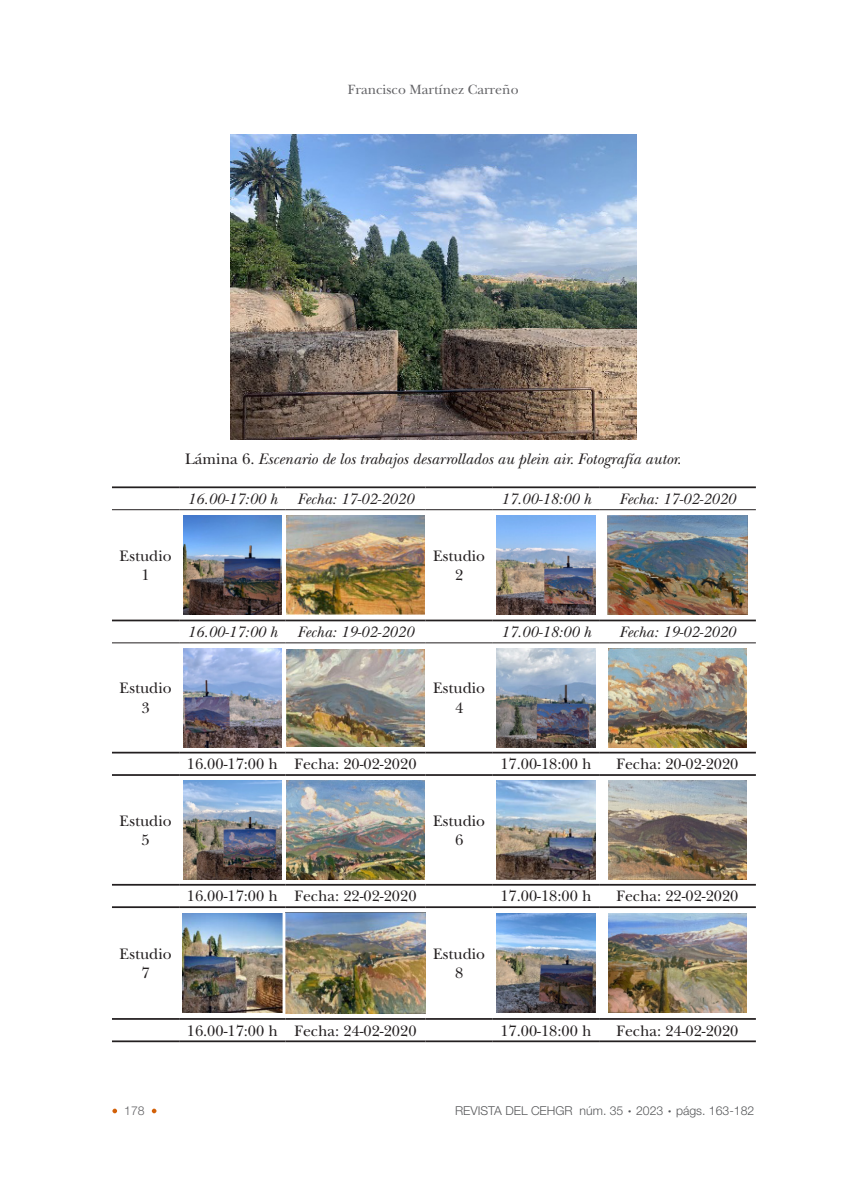
<style>
.page{position:relative;width:844px;height:1191px;background:#fff}
.page>*{position:absolute;margin:0;border:0;box-sizing:border-box;transform-origin:0 0}
.pie_ilustraciones{font:italic 15.92px "New Baskerville Std";color:#231f20}
.texto_centrado{font:15.75px/19.2px "New Baskerville Std";color:#231f20;text-align:center}
.Encabezado_-_centrad{font:italic 15.75px "New Baskerville Std";color:#231f20}
.t1{font:14px "New Baskerville Std";color:#636366}
.t2{font:300 12.25px "Helvetica Neue LT Std";color:#57585a}
.t3{font:300 12.25px "Helvetica Neue LT Std";color:#636366}
.s1{font-style:normal}
.s2{font-weight:100;font-size:21px}
</style>
<div class="page">
<svg style="left:112px;top:1108px;width:5px;height:5px"></svg>
<svg style="left:152px;top:1108px;width:4px;height:5px"></svg>
<img style="left:230px;top:135px;width:406px;height:304px">
<svg style="left:112px;top:488px;width:643px;height:532px"></svg>
<hr style="left:112px;top:751px;width:67px;height:2px;background:#231f20">
<hr style="left:179px;top:751px;width:106px;height:2px;background:#231f20">
<hr style="left:285px;top:751px;width:140px;height:2px;background:#231f20">
<hr style="left:425px;top:751px;width:67px;height:2px;background:#231f20">
<hr style="left:492px;top:751px;width:107px;height:2px;background:#231f20">
<hr style="left:599px;top:751px;width:156px;height:2px;background:#231f20">
<hr style="left:112px;top:774px;width:67px;height:2px;background:#231f20">
<hr style="left:179px;top:774px;width:106px;height:2px;background:#231f20">
<hr style="left:285px;top:774px;width:140px;height:2px;background:#231f20">
<hr style="left:425px;top:774px;width:67px;height:2px;background:#231f20">
<hr style="left:492px;top:774px;width:107px;height:2px;background:#231f20">
<hr style="left:599px;top:774px;width:156px;height:2px;background:#231f20">
<hr style="left:112px;top:884px;width:67px;height:1px;background:#231f20">
<hr style="left:179px;top:884px;width:106px;height:1px;background:#231f20">
<hr style="left:285px;top:884px;width:140px;height:1px;background:#231f20">
<hr style="left:425px;top:884px;width:67px;height:1px;background:#231f20">
<hr style="left:492px;top:884px;width:107px;height:1px;background:#231f20">
<hr style="left:599px;top:884px;width:156px;height:1px;background:#231f20">
<hr style="left:112px;top:906px;width:67px;height:2px;background:#231f20">
<hr style="left:179px;top:906px;width:106px;height:2px;background:#231f20">
<hr style="left:285px;top:906px;width:140px;height:2px;background:#231f20">
<hr style="left:425px;top:906px;width:67px;height:2px;background:#231f20">
<hr style="left:492px;top:906px;width:107px;height:2px;background:#231f20">
<hr style="left:599px;top:906px;width:156px;height:2px;background:#231f20">
<hr style="left:112px;top:1018px;width:67px;height:1px;background:#231f20">
<hr style="left:179px;top:1018px;width:106px;height:1px;background:#231f20">
<hr style="left:285px;top:1018px;width:140px;height:1px;background:#231f20">
<hr style="left:425px;top:1018px;width:67px;height:1px;background:#231f20">
<hr style="left:492px;top:1018px;width:107px;height:1px;background:#231f20">
<hr style="left:599px;top:1018px;width:156px;height:1px;background:#231f20">
<hr style="left:112px;top:1040px;width:67px;height:2px;background:#231f20">
<hr style="left:179px;top:1040px;width:106px;height:2px;background:#231f20">
<hr style="left:285px;top:1040px;width:140px;height:2px;background:#231f20">
<hr style="left:425px;top:1040px;width:67px;height:2px;background:#231f20">
<hr style="left:492px;top:1040px;width:107px;height:2px;background:#231f20">
<hr style="left:599px;top:1040px;width:156px;height:2px;background:#231f20">
<hr style="left:112px;top:486px;width:67px;height:2px;background:#231f20">
<hr style="left:179px;top:486px;width:106px;height:2px;background:#231f20">
<hr style="left:285px;top:486px;width:140px;height:2px;background:#231f20">
<hr style="left:425px;top:486px;width:67px;height:2px;background:#231f20">
<hr style="left:492px;top:486px;width:107px;height:2px;background:#231f20">
<hr style="left:599px;top:486px;width:156px;height:2px;background:#231f20">
<hr style="left:112px;top:619px;width:67px;height:2px;background:#231f20">
<hr style="left:179px;top:619px;width:106px;height:2px;background:#231f20">
<hr style="left:285px;top:619px;width:140px;height:2px;background:#231f20">
<hr style="left:425px;top:619px;width:67px;height:2px;background:#231f20">
<hr style="left:492px;top:619px;width:107px;height:2px;background:#231f20">
<hr style="left:599px;top:619px;width:156px;height:2px;background:#231f20">
<hr style="left:112px;top:509px;width:67px;height:1px;background:#231f20">
<hr style="left:179px;top:509px;width:106px;height:1px;background:#231f20">
<hr style="left:285px;top:509px;width:140px;height:1px;background:#231f20">
<hr style="left:425px;top:509px;width:67px;height:1px;background:#231f20">
<hr style="left:492px;top:509px;width:107px;height:1px;background:#231f20">
<hr style="left:599px;top:509px;width:156px;height:1px;background:#231f20">
<hr style="left:112px;top:642px;width:67px;height:1px;background:#231f20">
<hr style="left:179px;top:642px;width:106px;height:1px;background:#231f20">
<hr style="left:285px;top:642px;width:140px;height:1px;background:#231f20">
<hr style="left:425px;top:642px;width:67px;height:1px;background:#231f20">
<hr style="left:492px;top:642px;width:107px;height:1px;background:#231f20">
<hr style="left:599px;top:642px;width:156px;height:1px;background:#231f20">
<img style="left:183px;top:516px;width:98px;height:98px">
<img style="left:286px;top:515px;width:138px;height:100px">
<img style="left:496px;top:516px;width:99px;height:98px">
<img style="left:607px;top:516px;width:140px;height:98px">
<img style="left:183px;top:648px;width:98px;height:99px">
<img style="left:286px;top:649px;width:139px;height:97px">
<img style="left:496px;top:648px;width:99px;height:99px">
<img style="left:608px;top:648px;width:138px;height:99px">
<img style="left:183px;top:780px;width:98px;height:99px">
<img style="left:287px;top:780px;width:137px;height:99px">
<img style="left:496px;top:780px;width:99px;height:99px">
<img style="left:608px;top:780px;width:138px;height:99px">
<img style="left:182px;top:914px;width:100px;height:98px">
<img style="left:286px;top:912px;width:139px;height:101px">
<img style="left:496px;top:913px;width:99px;height:99px">
<img style="left:608px;top:913px;width:138px;height:99px">
<p class="t1" style="left:348px;top:81px;width:172px">Francisco Martínez Carreño</p>
<p class="pie_ilustraciones" style="left:185px;top:449px;width:497px"><span class="s1">Lámina 6.</span> Escenario de los trabajos desarrollados au plein air. Fotografía autor.</p>
<p class="Encabezado_-_centrad" style="left:187px;top:489px;width:92px">16.00-17:00 h</p>
<p class="Encabezado_-_centrad" style="left:297px;top:489px;width:117px">Fecha: 17-02-2020</p>
<p class="Encabezado_-_centrad" style="left:500px;top:489px;width:92px">17.00-18:00 h</p>
<p class="Encabezado_-_centrad" style="left:619px;top:489px;width:117px">Fecha: 17-02-2020</p>
<p class="texto_centrado" style="left:119px;top:546px;width:53px">Estudio<br>1</p>
<p class="texto_centrado" style="left:433px;top:546px;width:53px">Estudio<br>2</p>
<p class="Encabezado_-_centrad" style="left:187px;top:623px;width:92px">16.00-17:00 h</p>
<p class="Encabezado_-_centrad" style="left:297px;top:623px;width:117px">Fecha: 19-02-2020</p>
<p class="Encabezado_-_centrad" style="left:500px;top:623px;width:92px">17.00-18:00 h</p>
<p class="Encabezado_-_centrad" style="left:619px;top:623px;width:117px">Fecha: 19-02-2020</p>
<p class="texto_centrado" style="left:119px;top:679px;width:53px">Estudio<br>3</p>
<p class="texto_centrado" style="left:433px;top:679px;width:53px">Estudio<br>4</p>
<p class="texto_centrado" style="left:187px;top:754px;width:93px">16.00-17:00 h</p>
<p class="texto_centrado" style="left:294px;top:754px;width:123px">Fecha: 20-02-2020</p>
<p class="texto_centrado" style="left:500px;top:754px;width:93px">17.00-18:00 h</p>
<p class="texto_centrado" style="left:616px;top:754px;width:123px">Fecha: 20-02-2020</p>
<p class="texto_centrado" style="left:119px;top:811px;width:53px">Estudio<br>5</p>
<p class="texto_centrado" style="left:433px;top:811px;width:53px">Estudio<br>6</p>
<p class="texto_centrado" style="left:187px;top:886px;width:93px">16.00-17:00 h</p>
<p class="texto_centrado" style="left:294px;top:886px;width:123px">Fecha: 22-02-2020</p>
<p class="texto_centrado" style="left:500px;top:886px;width:93px">17.00-18:00 h</p>
<p class="texto_centrado" style="left:616px;top:886px;width:123px">Fecha: 22-02-2020</p>
<p class="texto_centrado" style="left:119px;top:944px;width:53px">Estudio<br>7</p>
<p class="texto_centrado" style="left:433px;top:944px;width:53px">Estudio<br>8</p>
<p class="texto_centrado" style="left:187px;top:1021px;width:93px">16.00-17:00 h</p>
<p class="texto_centrado" style="left:294px;top:1021px;width:123px">Fecha: 24-02-2020</p>
<p class="texto_centrado" style="left:500px;top:1021px;width:93px">17.00-18:00 h</p>
<p class="texto_centrado" style="left:616px;top:1021px;width:123px">Fecha: 24-02-2020</p>
<p class="t3" style="left:124px;top:1103px;width:22px">178</p>
<p class="t2" style="left:455px;top:1103px;width:301px">REVISTA DEL CEHGR núm. 35 <span class="s2">·</span> 2023 <span class="s2">·</span> págs. 163-182</p>
</div>
